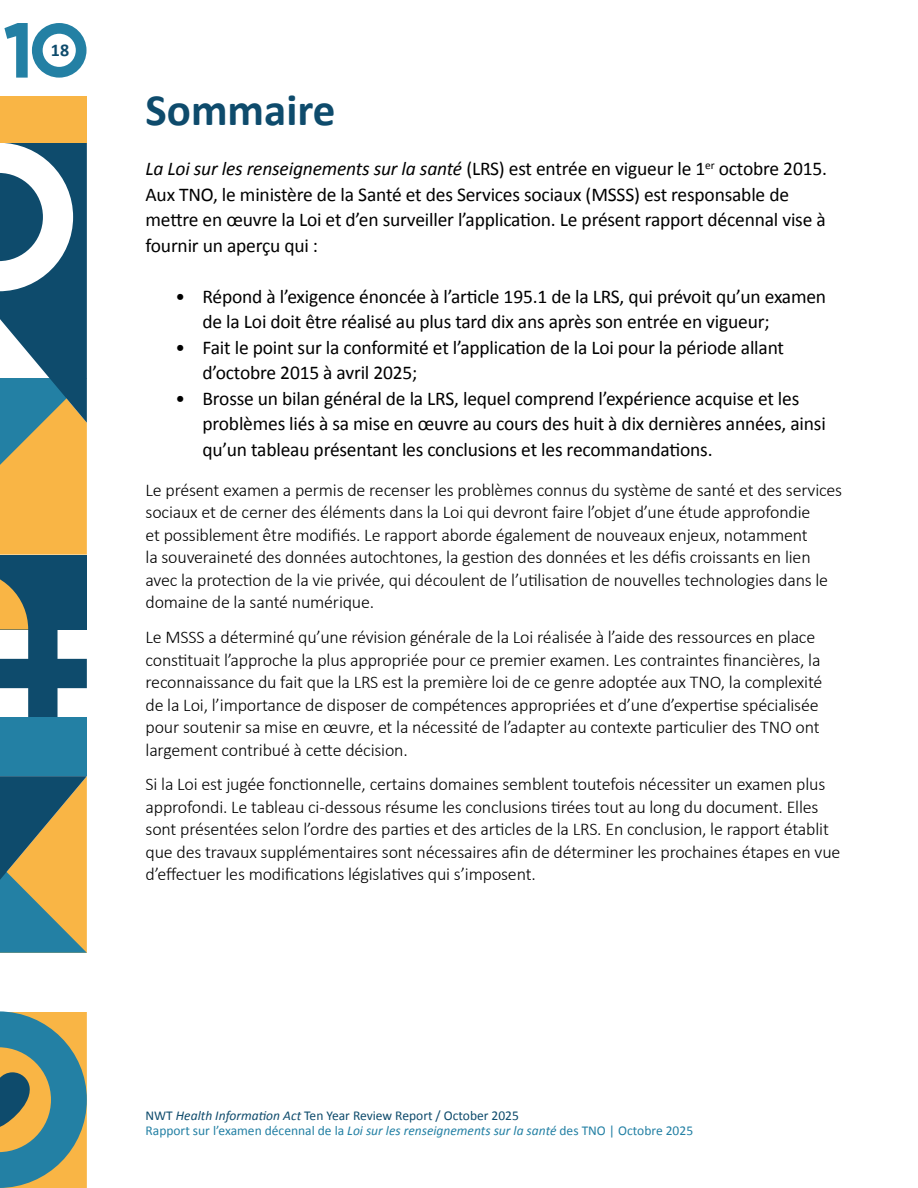
<style>
.page{position:relative;width:918px;height:1188px;background:#fff}
.page>*{position:absolute;margin:0;border:0;box-sizing:border-box;transform-origin:0 0}
.t1{font:700 45px "Calibri";color:#0e4b6c}
.t2{font:19.5px/25.5px "Calibri";letter-spacing:-.01em;color:#000}
.t3{font:300 18px/22.5px "Calibri";letter-spacing:-.01em;color:#000}
.t4{font:700 18px "Calibri";color:#0e4b6c}
.t5{font:13.5px/15px "Calibri";color:#2380a4}
.s1{font-style:italic}
.s2{color:#0e4b6c}
.s3{font-style:italic;color:#0e4b6c}
</style>
<div class="page">
<svg style="left:0;top:776px;width:87px;height:412px;background:#909e84"></svg>
<div style="left:0;top:718px;width:87px;height:58px;background:#2380a4"></div>
<div style="left:0;top:555px;width:87px;height:75px;background:#0e4b6c"></div>
<svg style="left:0;top:579px;width:87px;height:139px"></svg>
<svg style="left:0;top:143px;width:87px;height:412px"></svg>
<div style="left:0;top:96px;width:87px;height:47px;background:#f9b545"></div>
<svg style="left:4px;top:23px;width:83px;height:55px"></svg>
<p class="t4" style="left:51px;top:37px;width:20px">18</p>
<h1 class="t1" style="left:146px;top:78px;width:192px">Sommaire</h1>
<p class="t2" style="left:146px;top:156px;width:683px"><span class="s1">La Loi sur les renseignements sur la santé</span> (LRS) est entrée en vigueur le 1<sup>er</sup> octobre 2015.<br>Aux TNO, le ministère de la Santé et des Services sociaux (MSSS) est responsable de mettre en œuvre la Loi et d’en surveiller l’application. Le présent rapport décennal vise à fournir un aperçu qui :</p>
<p class="t2" style="left:203px;top:283px;width:625px;text-indent:-27px">• Répond à l’exigence énoncée à l’article 195.1 de la LRS, qui prévoit qu’un examen de la Loi doit être réalisé au plus tard dix ans après son entrée en vigueur;</p>
<p class="t2" style="left:203px;top:334px;width:583px;text-indent:-27px">• Fait le point sur la conformité et l’application de la Loi pour la période allant d’octobre 2015 à avril 2025;</p>
<p class="t2" style="left:203px;top:385px;width:625px;text-indent:-27px">• Brosse un bilan général de la LRS, lequel comprend l’expérience acquise et les problèmes liés à sa mise en œuvre au cours des huit à dix dernières années, ainsi qu’un tableau présentant les conclusions et les recommandations.</p>
<p class="t3" style="left:146px;top:479px;width:698px">Le présent examen a permis de recenser les problèmes connus du système de santé et des services sociaux et de cerner des éléments dans la Loi qui devront faire l’objet d’une étude approfondie<br>et possiblement être modifiés. Le rapport aborde également de nouveaux enjeux, notamment<br>la souveraineté des données autochtones, la gestion des données et les défis croissants en lien avec la protection de la vie privée, qui découlent de l’utilisation de nouvelles technologies dans le domaine de la santé numérique.</p>
<p class="t3" style="left:146px;top:626px;width:678px">Le MSSS a déterminé qu’une révision générale de la Loi réalisée à l’aide des ressources en place constituait l’approche la plus appropriée pour ce premier examen. Les contraintes financières, la reconnaissance du fait que la LRS est la première loi de ce genre adoptée aux TNO, la complexité de la Loi, l’importance de disposer de compétences appropriées et d’une d’expertise spécialisée pour soutenir sa mise en œuvre, et la nécessité de l’adapter au contexte particulier des TNO ont largement contribué à cette décision.</p>
<p class="t3" style="left:146px;top:773px;width:696px">Si la Loi est jugée fonctionnelle, certains domaines semblent toutefois nécessiter un examen plus approfondi. Le tableau ci-dessous résume les conclusions tirées tout au long du document. Elles sont présentées selon l’ordre des parties et des articles de la LRS. En conclusion, le rapport établit que des travaux supplémentaires sont nécessaires afin de déterminer les prochaines étapes en vue d’effectuer les modifications législatives qui s’imposent.</p>
<p class="t5" style="left:146px;top:1108px;width:549px"><span class="s2">NWT</span> <span class="s3">Health Information Act</span> <span class="s2">Ten Year Review Report / October 2025<br></span>Rapport sur l’examen décennal de la <span class="s1">Loi sur les renseignements sur la santé</span> des TNO | Octobre 2025</p>
</div>
